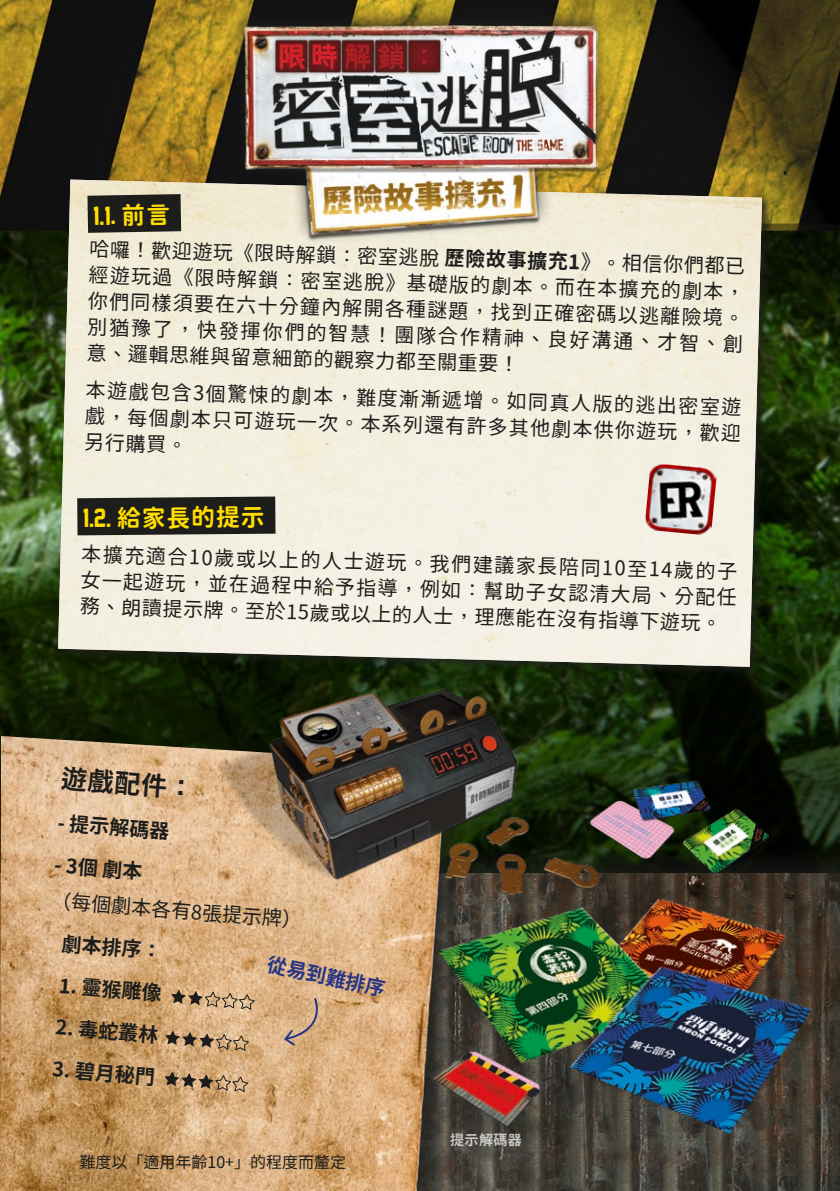
<style>
.page{position:relative;width:840px;height:1191px;background:#fff}
.page>*{position:absolute;margin:0;border:0;box-sizing:border-box;transform-origin:0 0}
.t1{font:700 26px "Taipei Sans TC Beta";color:#1d1d1b}
.t2{font:24px "Gen Sen Rounded TW B";color:#fd0}
.t3{font:24px "New Athletic M54";color:#fd0}
.t4{font:20px/26px "Taipei Sans TC Beta";color:#1d1d1b;text-align:justify}
.t5{font:700 20px "Taipei Sans TC Beta";color:#1d1d1b}
.t6{font:700 20px "Taipei Sans TC Beta";color:#283583}
.t7{font:16px "Taipei Sans TC Beta";color:#1d1d1b}
.t8{font:700 14px "Taipei Sans TC Beta";letter-spacing:.03em;color:#fff}
.s1{font-family:"Gen Sen Rounded TW B"}
.s2{font-weight:700}
.s3{font-family:"New Athletic M54"}
</style>
<div class="page">
<img style="left:0;top:0;width:839px;height:377px">
<svg style="left:0;top:415px;width:839px;height:428px;background:#1e310f"></svg>
<img style="left:478px;top:873px;width:361px;height:318px">
<div style="left:56px;top:177px;width:715px;height:499px;background:#1d1d1b;opacity:.75"></div>
<img style="left:58px;top:180px;width:703px;height:487px">
<svg style="left:87px;top:194px;width:94px;height:39px;background:#292825"></svg>
<img style="left:644px;top:463px;width:73px;height:73px">
<svg style="left:77px;top:496px;width:198px;height:39px;background:#272725"></svg>
<img style="left:0;top:736px;width:476px;height:455px">
<svg style="left:282px;top:995px;width:43px;height:53px;background:#cda780"></svg>
<svg style="left:171px;top:989px;width:83px;height:21px;background:#ba9b76"></svg>
<svg style="left:165px;top:1030px;width:84px;height:21px;background:#b0916c"></svg>
<svg style="left:164px;top:1071px;width:84px;height:21px;background:#ae8d68"></svg>
<img style="left:192px;top:675px;width:432px;height:260px">
<img style="left:417px;top:862px;width:413px;height:295px">
<img style="left:581px;top:772px;width:199px;height:112px">
<div style="left:228px;top:4px;width:382px;height:243px;background:#1d1d1b;opacity:.75"></div>
<img style="left:242px;top:25px;width:355px;height:215px">
<p class="t3" style="left:93px;top:202px;width:78px;rotate:-1deg">1.1. <span class="s1">前言</span></p>
<p class="t4" style="left:90px;top:234px;width:657px;rotate:2deg">哈囉！歡迎遊玩《限時解鎖：密室逃脫 <span class="s2">歷險故事擴充1</span>》。相信你們都已經遊玩過《限時解鎖：密室逃脫》基礎版的劇本。而在本擴充的劇本，你們同樣須要在六十分鐘內解開各種謎題，找到正確密碼以逃離險境。別猶豫了，快發揮你們的智慧！團隊合作精神、良好溝通、才智、創意、邏輯思維與留意細節的觀察力都至關重要！</p>
<p class="t4" style="left:86px;top:375px;width:657px;rotate:2deg">本遊戲包含3個驚悚的劇本，難度漸漸遞增。如同真人版的逃出密室遊戲，每個劇本只可遊玩一次。本系列還有許多其他劇本供你遊玩，歡迎</p>
<p class="t4" style="left:85px;top:429px;width:104px;rotate:2deg">另行購買。</p>
<p class="t2" style="left:83px;top:504px;width:184px"><span class="s3">1.2.</span> 給家長的提示</p>
<p class="t4" style="left:82px;top:538px;width:657px;rotate:2deg">本擴充適合10歲或以上的人士遊玩。我們建議家長陪同10至14歲的子女一起遊玩，並在過程中給予指導，例如：幫助子女認清大局、分配任務、朗讀提示牌。至於15歲或以上的人士，理應能在沒有指導下遊玩。</p>
<h1 class="t1" style="left:62px;top:763px;width:135px;rotate:5deg">遊戲配件：</h1>
<p class="t5" style="left:59px;top:811px;width:113px;rotate:5deg">- 提示解碼器</p>
<p class="t5" style="left:55px;top:853px;width:90px;rotate:5deg">- 3個 劇本</p>
<p class="t4" style="left:53px;top:886px;width:253px;rotate:5deg">（每個劇本各有8張提示牌）</p>
<p class="t5" style="left:63px;top:931px;width:101px;rotate:5deg">劇本排序：</p>
<p class="t5" style="left:60px;top:973px;width:104px;rotate:5deg">1. 靈猴雕像</p>
<p class="t5" style="left:57px;top:1015px;width:104px;rotate:5deg">2. 毒蛇叢林</p>
<p class="t5" style="left:53px;top:1057px;width:104px;rotate:5deg">3. 碧月秘門</p>
<p class="t6" style="left:270px;top:953px;width:122px;rotate:12deg">從易到難排序</p>
<p class="t7" style="left:79px;top:1153px;width:268px">難度以「適用年齡10+」的程度而釐定</p>
<p class="t8" style="left:450px;top:1132px;width:73px">提示解碼器</p>
</div>
